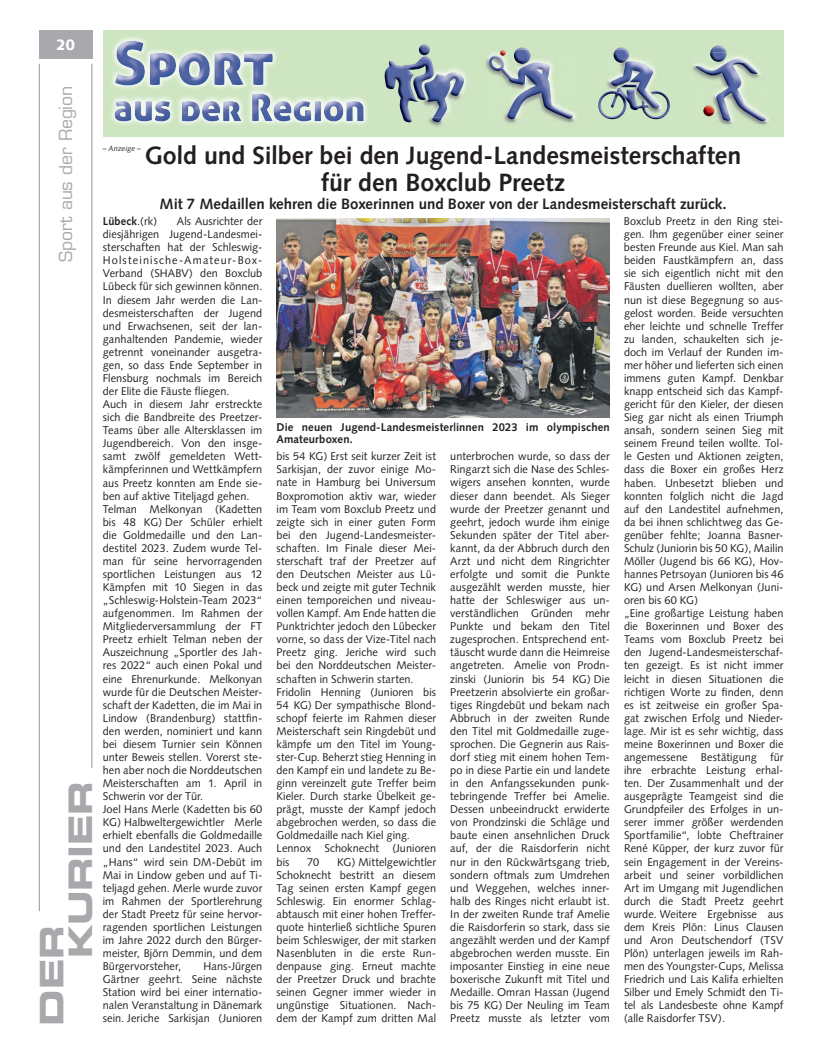
<style>
.page{position:relative;width:819px;height:1053px;background:#fff}
.page>*{position:absolute;margin:0;border:0;box-sizing:border-box;transform-origin:0 0}
.t1{font:32.5px/28.9px "Eurostile LT Std Bold Ex 2";letter-spacing:-.01em;color:#a8a9ad}
.t2{font:700 25px/27.5px "Syntax LT Std";letter-spacing:-.005em;color:#231f20;text-align:center}
.t3{font:17.5px "Eurostile LT Std";letter-spacing:-.005em;color:#a8a9ad}
.t4{font:700 15px "Syntax LT Std";letter-spacing:-.005em;color:#231f20}
.t5{font:900 15px "Syntax LT Std";color:#fff}
.t6{font:11.25px/13px "Syntax";letter-spacing:.005em;color:#231f20}
.t7{font:700 11.25px/12.5px "Syntax LT Std";letter-spacing:.01em;color:#231f20}
.t8{font:700 11.25px "Syntax";letter-spacing:.01em;color:#231f20}
.t9{font:italic 7.5px "Syntax LT Std";letter-spacing:.01em;color:#231f20}
.s1{font-weight:400}
</style>
<div class="page">
<hr style="left:39px;top:64px;width:1px;height:847px;background:#939598">
<hr style="left:92px;top:64px;width:1px;height:703px;background:#939598">
<div style="left:39px;top:30px;width:53px;height:29px;background:#a8a9ad"></div>
<div style="left:103px;top:30px;width:680px;height:106px;background:#cde5c1"></div>
<img style="left:111px;top:37px;width:257px;height:88px">
<img style="left:115px;top:41px;width:158px;height:44px">
<img style="left:115px;top:93px;width:248px;height:28px">
<svg style="left:712px;top:45px;width:12px;height:3px"></svg>
<img style="left:710px;top:48px;width:16px;height:4px">
<img style="left:692px;top:52px;width:78px;height:73px">
<img style="left:695px;top:63px;width:70px;height:58px">
<svg style="left:727px;top:59px;width:31px;height:15px"></svg>
<svg style="left:713px;top:70px;width:3px;height:6px"></svg>
<svg style="left:703px;top:105px;width:11px;height:11px"></svg>
<svg style="left:616px;top:47px;width:10px;height:3px"></svg>
<img style="left:613px;top:50px;width:16px;height:5px">
<img style="left:606px;top:55px;width:40px;height:32px">
<img style="left:611px;top:61px;width:45px;height:26px">
<img style="left:598px;top:87px;width:72px;height:31px">
<svg style="left:621px;top:85px;width:15px;height:2px"></svg>
<img style="left:505px;top:121px;width:69px;height:3px">
<img style="left:485px;top:51px;width:92px;height:70px">
<img style="left:489px;top:56px;width:83px;height:63px">
<svg style="left:516px;top:47px;width:11px;height:3px"></svg>
<img style="left:514px;top:50px;width:16px;height:14px">
<svg style="left:491px;top:50px;width:14px;height:22px"></svg>
<svg style="left:419px;top:44px;width:11px;height:11px"></svg>
<img style="left:465px;top:75px;width:2px;height:12px">
<img style="left:429px;top:68px;width:36px;height:59px">
<img style="left:446px;top:72px;width:15px;height:3px">
<img style="left:433px;top:75px;width:13px;height:32px">
<svg style="left:434px;top:74px;width:13px;height:5px"></svg>
<svg style="left:433px;top:107px;width:9px;height:15px"></svg>
<img style="left:384px;top:57px;width:49px;height:65px">
<img style="left:276px;top:218px;width:333px;height:199px">
<p class="t5" style="left:56px;top:36px;width:21px">20</p>
<p class="t3" style="left:55px;top:262px;width:178px;rotate:-90deg">Sport aus der Region</p>
<p class="t1" style="left:37px;top:958px;width:179px;text-indent:-67px;rotate:-90deg">Der<br>Kurier</p>
<p class="t2" style="left:145px;top:142px;width:598px">Gold und Silber bei den Jugend-Landesmeisterschaften für den Boxclub Preetz</p>
<p class="t4" style="left:159px;top:195px;width:568px">Mit 7 Medaillen kehren die Boxerinnen und Boxer von der Landesmeisterschaft zurück.</p>
<p class="t9" style="left:103px;top:144px;width:40px">– Anzeige –</p>
<p class="t6" style="left:103px;top:215px;width:161px;text-indent:74px">Als Ausrichter der diesjährigen Jugend-Landesmei&shy;sterschaften hat der Schleswig-<br>Holsteinische-Amateur-Box-<br>Verband (SHABV) den Boxclub<br>Lübeck für sich gewinnen können.<br>In diesem Jahr werden die Lan&shy;desmeisterschaften der Jugend und Erwachsenen, seit der lan&shy;ganhaltenden Pandemie, wieder getrennt voneinander ausgetra&shy;gen, so dass Ende September in<br>Flensburg nochmals im Bereich der Elite die Fäuste fliegen.<br>Auch in diesem Jahr erstreckte sich die Bandbreite des Preetzer-<br>Teams über alle Altersklassen im<br>Jugendbereich. Von den insge&shy;samt zwölf gemeldeten Wett&shy;kämpferinnen und Wettkämpfern aus Preetz konnten am Ende sie&shy;ben auf aktive Titeljagd gehen.<br>Telman Melkonyan (Kadetten bis 48 KG) Der Schüler erhielt die Goldmedaille und den Lan&shy;destitel 2023. Zudem wurde Tel&shy;man für seine hervorragenden sportlichen Leistungen aus 12<br>Kämpfen mit 10 Siegen in das „Schleswig-Holstein-Team 2023“ aufgenommen. Im Rahmen der<br>Mitgliederversammlung der FT<br>Preetz erhielt Telman neben der<br>Auszeichnung „Sportler des Jah&shy;res 2022“ auch einen Pokal und eine Ehrenurkunde. Melkonyan wurde für die Deutschen Meister&shy;schaft der Kadetten, die im Mai in<br>Lindow (Brandenburg) stattfin&shy;den werden, nominiert und kann bei diesem Turnier sein Können unter Beweis stellen. Vorerst ste&shy;hen aber noch die Norddeutschen<br>Meisterschaften am 1. April in<br>Schwerin vor der Tür.<br>Joel Hans Merle (Kadetten bis 60<br>KG) Halbweltergewichtler Merle erhielt ebenfalls die Goldmedaille und den Landestitel 2023. Auch „Hans“ wird sein DM-Debüt im<br>Mai in Lindow geben und auf Ti&shy;teljagd gehen. Merle wurde zuvor im Rahmen der Sportlerehrung der Stadt Preetz für seine hervor&shy;ragenden sportlichen Leistungen im Jahre 2022 durch den Bürger&shy;meister, Björn Demmin, und dem<br>Bürgervorsteher,</p>
<p class="t8" style="left:103px;top:215px;width:56px">Lübeck<span class="s1">.(rk)</span></p>
<p class="t6" style="left:103px;top:959px;width:161px;text-align:justify;text-indent:101px">Hans-Jürgen Gärtner geehrt. Seine nächste Station wird bei einer internatio&shy;nalen Veranstaltung in Dänemark sein. Jeriche Sarkisjan (Junioren</p>
<p class="t7" style="left:276px;top:420px;width:335px">Die neuen Jugend-Landesmeister|innen 2023 im olympischen<br>Amateurboxen.</p>
<p class="t6" style="left:276px;top:450px;width:161px">bis 54 KG) Erst seit kurzer Zeit ist<br>Sarkisjan, der zuvor einige Mo&shy;nate in Hamburg bei Universum<br>Boxpromotion aktiv war, wieder im Team vom Boxclub Preetz und zeigte sich in einer guten Form bei den Jugend-Landesmeister&shy;schaften. Im Finale dieser Mei&shy;sterschaft traf der Preetzer auf den Deutschen Meister aus Lü&shy;beck und zeigte mit guter Technik einen temporeichen und niveau&shy;vollen Kampf. Am Ende hatten die<br>Punktrichter jedoch den Lübecker vorne, so dass der Vize-Titel nach<br>Preetz ging. Jeriche wird such bei den Norddeutschen Meister&shy;schaften in Schwerin starten.<br>Fridolin Henning (Junioren bis<br>54 KG) Der sympathische Blond&shy;schopf feierte im Rahmen dieser<br>Meisterschaft sein Ringdebüt und kämpfe um den Titel im Young&shy;ster-Cup. Beherzt stieg Henning in den Kampf ein und landete zu Be&shy;ginn vereinzelt gute Treffer beim<br>Kieler. Durch starke Übelkeit ge&shy;prägt, musste der Kampf jedoch abgebrochen werden, so dass die<br>Goldmedaille nach Kiel ging.<br>Lennox Schoknecht (Junioren bis</p>
<p class="t6" style="left:276px;top:855px;width:161px;text-align:justify;text-indent:61px">KG) Mittelgewichtler Schoknecht bestritt an diesem Tag seinen ersten Kampf gegen Schleswig. Ein enormer Schlag&shy;abtausch mit einer hohen Treffer&shy;quote hinterließ sichtliche Spuren beim Schleswiger, der mit starken Nasenbluten in die erste Run&shy;denpause ging. Erneut machte der Preetzer Druck und brachte seinen Gegner immer wieder in ungünstige Situationen. Nach&shy;dem der Kampf zum dritten Mal</p>
<p class="t6" style="left:307px;top:855px;width:14px">70</p>
<p class="t6" style="left:450px;top:450px;width:161px;text-align:justify">unterbrochen wurde, so dass der Ringarzt sich die Nase des Schles&shy;wigers ansehen konnten, wurde dieser dann beendet. Als Sieger wurde der Preetzer genannt und geehrt, jedoch wurde ihm einige Sekunden später der Titel aber&shy;kannt, da der Abbruch durch den Arzt und nicht dem Ringrichter erfolgte und somit die Punkte ausgezählt werden musste, hier hatte der Schleswiger aus un&shy;verständlichen Gründen mehr Punkte und bekam den Titel zugesprochen. Entsprechend ent&shy;täuscht wurde dann die Heimreise angetreten. Amelie von Prodn&shy;zinski (Juniorin bis 54 KG) Die Preetzerin absolvierte ein großar&shy;tiges Ringdebüt und bekam nach Abbruch in der zweiten Runde den Titel mit Goldmedaille zuge&shy;sprochen. Die Gegnerin aus Rais&shy;dorf stieg mit einem hohen Tem&shy;po in diese Partie ein und landete in den Anfangssekunden punk&shy;tebringende Treffer bei Amelie.<br>Dessen unbeeindruckt erwiderte von Prondzinski die Schläge und baute einen ansehnlichen Druck auf, der die Raisdorferin nicht nur in den Rückwärtsgang trieb, sondern oftmals zum Umdrehen und Weggehen, welches inner&shy;halb des Ringes nicht erlaubt ist.<br>In der zweiten Runde traf Amelie die Raisdorferin so stark, dass sie angezählt werden und der Kampf abgebrochen werden musste. Ein imposanter Einstieg in eine neue boxerische Zukunft mit Titel und Medaille. Omran Hassan (Jugend bis 75 KG) Der Neuling im Team Preetz musste als letzter vom</p>
<p class="t6" style="left:624px;top:215px;width:161px">Boxclub Preetz in den Ring stei&shy;gen. Ihm gegenüber einer seiner besten Freunde aus Kiel. Man sah beiden Faustkämpfern an, dass sie sich eigentlich nicht mit den<br>Fäusten duellieren wollten, aber nun ist diese Begegnung so aus&shy;gelost worden. Beide versuchten eher leichte und schnelle Treffer zu landen, schaukelten sich je&shy;doch im Verlauf der Runden im&shy;mer höher und lieferten sich einen immens guten Kampf. Denkbar knapp entscheid sich das Kampf&shy;gericht für den Kieler, der diesen<br>Sieg gar nicht als einen Triumph ansah, sondern seinen Sieg mit seinem Freund teilen wollte. Tol&shy;le Gesten und Aktionen zeigten, dass die Boxer ein großes Herz haben. Unbesetzt blieben und konnten folglich nicht die Jagd auf den Landestitel aufnehmen, da bei ihnen schlichtweg das Ge&shy;genüber fehlte; Joanna Basner-<br>Schulz (Juniorin bis 50 KG), Mailin<br>Möller (Jugend bis 66 KG), Hov&shy;hannes Petrsoyan (Junioren bis 46<br>KG) und Arsen Melkonyan (Juni&shy;oren bis 60 KG)<br>„Eine großartige Leistung haben die Boxerinnen und Boxer des<br>Teams vom Boxclub Preetz bei den Jugend-Landesmeisterschaf&shy;ten gezeigt. Es ist nicht immer leicht in diesen Situationen die richtigen Worte zu finden, denn es ist zeitweise ein großer Spa&shy;gat zwischen Erfolg und Nieder&shy;lage. Mir ist es sehr wichtig, dass meine Boxerinnen und Boxer die angemessene Bestätigung für ihre erbrachte Leistung erhal&shy;ten. Der Zusammenhalt und der ausgeprägte Teamgeist sind die<br>Grundpfeiler des Erfolges in un&shy;serer immer größer werdenden<br>Sportfamilie“, lobte Cheftrainer<br>René Küpper, der kurz zuvor für sein Engagement in der Vereins&shy;arbeit und seiner vorbildlichen<br>Art im Umgang mit Jugendlichen durch die Stadt Preetz geehrt wurde. Weitere Ergebnisse aus dem Kreis Plön: Linus Clausen und Aron Deutschendorf (TSV<br>Plön) unterlagen jeweils im Rah&shy;men des Youngster-Cups, Melissa<br>Friedrich und Lais Kalifa erhielten<br>Silber und Emely Schmidt den Ti&shy;tel als Landesbeste ohne Kampf (alle Raisdorfer TSV).</p>
</div>
